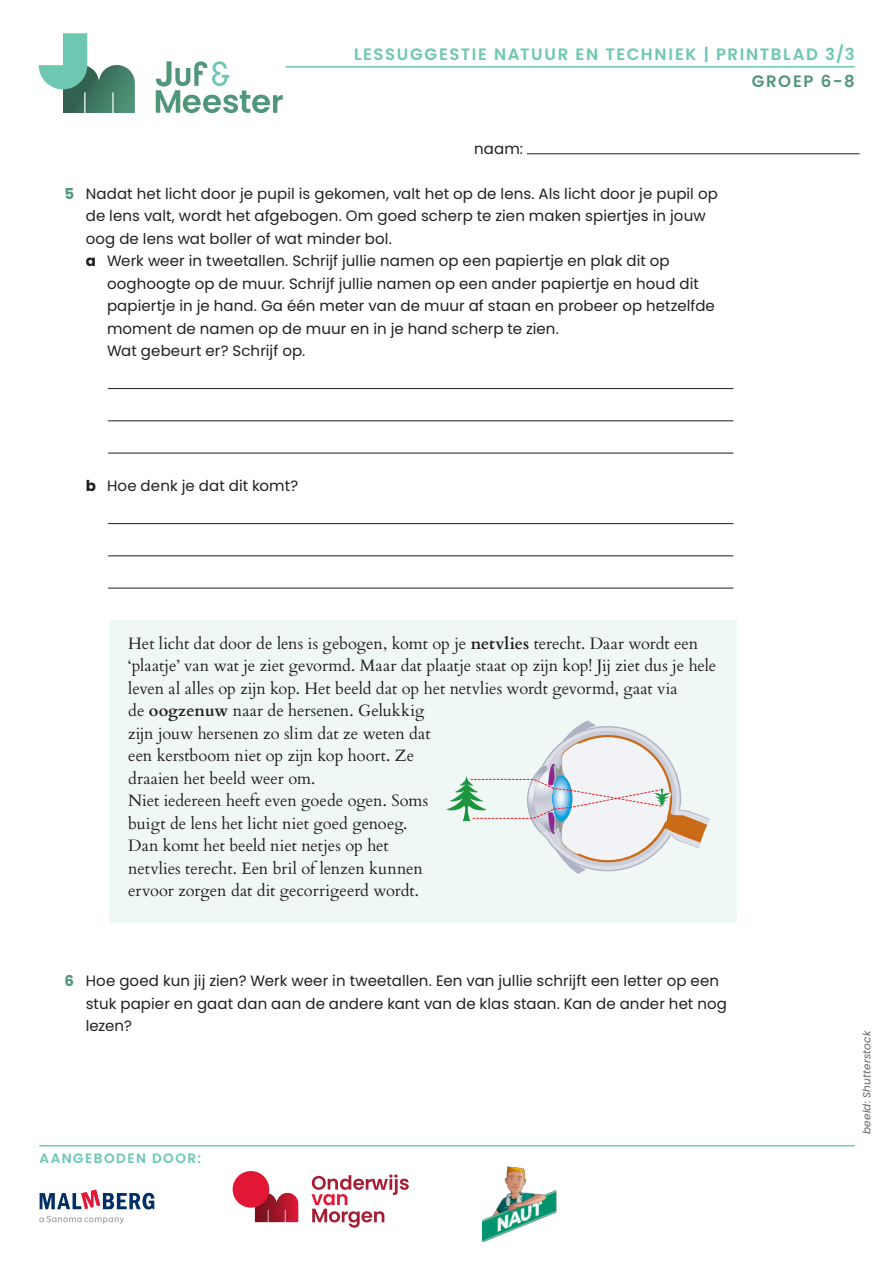
<style>
.page{position:relative;width:893px;height:1263px;background:#fff}
.page>*{position:absolute;margin:0;border:0;box-sizing:border-box;transform-origin:0 0}
.t1{font:16.5px/22.5px "Cardo";letter-spacing:-.01em;color:#231f20}
.t2{font:600 16.5px "Poppins";letter-spacing:.1em;color:#6dc7b1}
.t3{font:600 16.5px "Poppins";letter-spacing:.11em;color:#50967a}
.t4{font:15px/22.5px "Poppins";letter-spacing:.005em;color:#231f20}
.t5{font:600 13.5px "Poppins";letter-spacing:.115em;color:#6dc7b1}
.t6{font:italic 10.5px "Poppins";letter-spacing:.015em;color:#231f20}
.s1{font-weight:700;color:#50967a}
.s2{font-weight:700}
</style>
<div class="page">
<div style="left:109px;top:620px;width:627px;height:303px;background:#eff8f5"></div>
<hr style="left:108px;top:388px;width:625px;height:1px;background:#231f20">
<hr style="left:108px;top:421px;width:625px;height:1px;background:#231f20">
<hr style="left:108px;top:453px;width:625px;height:1px;background:#231f20">
<hr style="left:108px;top:523px;width:625px;height:1px;background:#231f20">
<hr style="left:108px;top:556px;width:625px;height:1px;background:#231f20">
<hr style="left:108px;top:588px;width:625px;height:1px;background:#231f20">
<svg style="left:39px;top:33px;width:96px;height:80px"></svg>
<svg style="left:156px;top:61px;width:127px;height:52px"></svg>
<hr style="left:286px;top:66px;width:569px;height:2px;background:#6dc7b1">
<svg style="left:311px;top:1174px;width:98px;height:53px"></svg>
<svg style="left:255px;top:1193px;width:43px;height:29px"></svg>
<div style="left:233px;top:1171px;width:36px;height:37px;background:#e21736;border-radius:50%"></div>
<svg style="left:40px;top:1189px;width:114px;height:20px"></svg>
<svg style="left:39px;top:1216px;width:85px;height:8px"></svg>
<hr style="left:39px;top:1145px;width:816px;height:1px;background:#6dc7b1">
<hr style="left:527px;top:154px;width:333px;height:1px;background:#231f20">
<svg style="left:446px;top:720px;width:264px;height:154px"></svg>
<img style="left:482px;top:1166px;width:75px;height:75px">
<p class="t2" style="left:354px;top:44px;width:502px">LESSUGGESTIE NATUUR EN TECHNIEK | PRINTBLAD 3/3</p>
<p class="t3" style="left:752px;top:71px;width:104px">GROEP 6-8</p>
<p class="t4" style="left:474px;top:137px;width:50px">naam:</p>
<p class="t4" style="left:86px;top:182px;width:634px;text-indent:-21px"><span class="s1">5</span> Nadat het licht door je pupil is gekomen, valt het op de lens. Als licht door je pupil op de lens valt, wordt het afgebogen. Om goed scherp te zien maken spiertjes in jouw oog de lens wat boller of wat minder bol.<br><span class="s2">a</span> Werk weer in tweetallen. Schrijf jullie namen op een papiertje en plak dit op</p>
<p class="t4" style="left:107px;top:272px;width:609px">ooghoogte op de muur. Schrijf jullie namen op een ander papiertje en houd dit papiertje in je hand. Ga één meter van de muur af staan en probeer op hetzelfde moment de namen op de muur en in je hand scherp te zien.<br>Wat gebeurt er? Schrijf op.</p>
<p class="t4" style="left:86px;top:475px;width:214px"><span class="s2">b</span> Hoe denk je dat dit komt?</p>
<p class="t1" style="left:128px;top:633px;width:590px">Het licht dat door de lens is gebogen, komt op je <span class="s2">netvlies</span> terecht. Daar wordt een ‘plaatje’ van wat je ziet gevormd. Maar dat plaatje staat op zijn kop! Jij ziet dus je hele leven al alles op zijn kop. Het beeld dat op het netvlies wordt gevormd, gaat via<br>de <span class="s2">oogzenuw</span> naar de hersenen. Gelukkig<br>zijn jouw hersenen zo slim dat ze weten dat<br>een kerstboom niet op zijn kop hoort. Ze<br>draaien het beeld weer om.<br>Niet iedereen heeft even goede ogen. Soms<br>buigt de lens het licht niet goed genoeg.<br>Dan komt het beeld niet netjes op het<br>netvlies terecht. Een bril of lenzen kunnen<br>ervoor zorgen dat dit gecorrigeerd wordt.</p>
<p class="t4" style="left:86px;top:970px;width:643px;text-indent:-21px"><span class="s1">6</span> Hoe goed kun jij zien? Werk weer in tweetallen. Een van jullie schrijft een letter op een stuk papier en gaat dan aan de andere kant van de klas staan. Kan de ander het nog lezen?</p>
<p class="t5" style="left:39px;top:1150px;width:163px">AANGEBODEN DOOR:</p>
<p class="t6" style="left:861px;top:1134px;width:105px;rotate:-90deg">beeld: Shutterstock</p>
</div>
